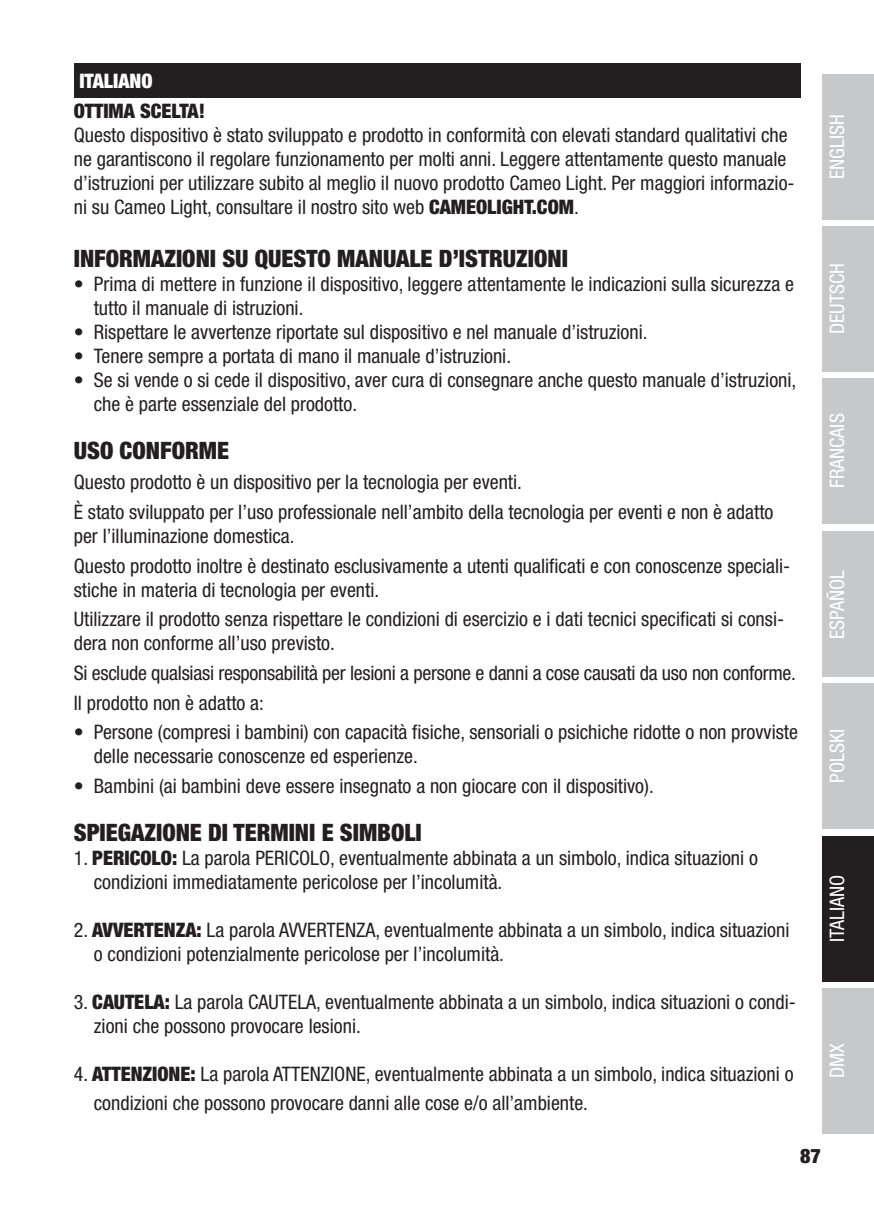
<style>
.page{position:relative;width:874px;height:1225px;background:#fff}
.page>*{position:absolute;margin:0;border:0;box-sizing:border-box;transform-origin:0 0}
.t1{font:900 condensed 24px "Helvetica Neue LT Pro";color:#231f20}
.t2{font:condensed 20px/24px "Helvetica Neue LT Pro";color:#231f20}
.t3{font:condensed 20px "Helvetica Neue LT Std";color:#fff}
.t4{font:900 condensed 20px "Helvetica Neue LT Pro";color:#231f20}
.t5{font:900 condensed 20px "Helvetica Neue LT Pro";color:#fff}
.t6{font:900 condensed 20px "Helvetica Neue LT Std";color:#231f20}
.s1{font-weight:900}
</style>
<div class="page">
<div style="left:821px;top:988px;width:52px;height:146px;background:#c7c8ca"></div>
<div style="left:821px;top:74px;width:52px;height:145px;background:#c7c8ca"></div>
<div style="left:821px;top:226px;width:52px;height:145px;background:#c7c8ca"></div>
<div style="left:821px;top:378px;width:52px;height:146px;background:#c7c8ca"></div>
<div style="left:821px;top:531px;width:52px;height:146px;background:#c7c8ca"></div>
<div style="left:821px;top:683px;width:52px;height:146px;background:#c7c8ca"></div>
<div style="left:821px;top:836px;width:52px;height:145px;background:#231f20"></div>
<div style="left:74px;top:63px;width:725px;height:35px;background:#231f20"></div>
<p class="t5" style="left:79px;top:69px;width:74px">ITALIANO</p>
<p class="t4" style="left:74px;top:99px;width:133px">OTTIMA SCELTA!</p>
<p class="t2" style="left:74px;top:122px;width:722px">Questo dispositivo è stato sviluppato e prodotto in conformità con elevati standard qualitativi che ne garantiscono il regolare funzionamento per molti anni. Leggere attentamente questo manuale d’istruzioni per utilizzare subito al meglio il nuovo prodotto Cameo Light. Per maggiori informazio&shy;ni su Cameo Light, consultare il nostro sito web <span class="s1">CAMEOLIGHT.COM</span>.</p>
<p class="t1" style="left:74px;top:244px;width:495px">INFORMAZIONI SU QUESTO MANUALE D’ISTRUZIONI</p>
<p class="t2" style="left:94px;top:272px;width:701px;text-indent:-20px">• Prima di mettere in funzione il dispositivo, leggere attentamente le indicazioni sulla sicurezza e tutto il manuale di istruzioni.</p>
<p class="t2" style="left:74px;top:320px;width:575px">• Rispettare le avvertenze riportate sul dispositivo e nel manuale d’istruzioni.</p>
<p class="t2" style="left:74px;top:344px;width:438px">• Tenere sempre a portata di mano il manuale d’istruzioni.</p>
<p class="t2" style="left:94px;top:368px;width:703px;text-indent:-20px">• Se si vende o si cede il dispositivo, aver cura di consegnare anche questo manuale d’istruzioni, che è parte essenziale del prodotto.</p>
<p class="t1" style="left:74px;top:436px;width:157px">USO CONFORME</p>
<p class="t2" style="left:74px;top:467px;width:700px;line-height:29.6px">Questo prodotto è un dispositivo per la tecnologia per eventi.<br>È stato sviluppato per l’uso professionale nell’ambito della tecnologia per eventi e non è adatto</p>
<p class="t2" style="left:74px;top:521px;width:717px;line-height:29.6px">per l’illuminazione domestica.<br>Questo prodotto inoltre è destinato esclusivamente a utenti qualificati e con conoscenze speciali-</p>
<p class="t2" style="left:74px;top:574px;width:711px;line-height:29.6px">stiche in materia di tecnologia per eventi.<br>Utilizzare il prodotto senza rispettare le condizioni di esercizio e i dati tecnici specificati si consi-</p>
<p class="t2" style="left:74px;top:628px;width:723px;line-height:29.6px">dera non conforme all’uso previsto.<br>Si esclude qualsiasi responsabilità per lesioni a persone e danni a cose causati da uso non conforme.<br>Il prodotto non è adatto a:</p>
<p class="t2" style="left:94px;top:720px;width:705px;text-indent:-20px">• Persone (compresi i bambini) con capacità fisiche, sensoriali o psichiche ridotte o non provviste delle necessarie conoscenze ed esperienze.</p>
<p class="t2" style="left:74px;top:773px;width:581px">• Bambini (ai bambini deve essere insegnato a non giocare con il dispositivo).</p>
<p class="t1" style="left:74px;top:818px;width:349px">SPIEGAZIONE DI TERMINI E SIMBOLI</p>
<p class="t2" style="left:94px;top:845px;width:665px;text-indent:-20px">1. <span class="s1">PERICOLO:</span> La parola PERICOLO, eventualmente abbinata a un simbolo, indica situazioni o condizioni immediatamente pericolose per l’incolumità.</p>
<p class="t2" style="left:94px;top:917px;width:696px;text-indent:-20px">2. <span class="s1">AVVERTENZA:</span> La parola AVVERTENZA, eventualmente abbinata a un simbolo, indica situazioni o condizioni potenzialmente pericolose per l’incolumità.</p>
<p class="t2" style="left:94px;top:989px;width:703px;text-indent:-20px">3. <span class="s1">CAUTELA:</span> La parola CAUTELA, eventualmente abbinata a un simbolo, indica situazioni o condi&shy;zioni che possono provocare lesioni.</p>
<p class="t2" style="left:94px;top:1059px;width:701px;line-height:28.8px;text-indent:-20px">4. <span class="s1">ATTENZIONE:</span> La parola ATTENZIONE, eventualmente abbinata a un simbolo, indica situazioni o condizioni che possono provocare danni alle cose e/o all’ambiente.</p>
<p class="t3" style="left:824px;top:179px;width:66px;rotate:-90deg">ENGLISH</p>
<p class="t3" style="left:824px;top:334px;width:73px;rotate:-90deg">DEUTSCH</p>
<p class="t3" style="left:824px;top:488px;width:76px;rotate:-90deg">FRANCAIS</p>
<p class="t3" style="left:825px;top:639px;width:71px;rotate:-90deg">ESPAÑOL</p>
<p class="t3" style="left:825px;top:783px;width:55px;rotate:-90deg">POLSKI</p>
<p class="t3" style="left:825px;top:942px;width:69px;rotate:-90deg">ITALIANO</p>
<p class="t3" style="left:825px;top:1078px;width:36px;rotate:-90deg">DMX</p>
<p class="t6" style="left:799px;top:1143px;width:22px">87</p>
</div>
